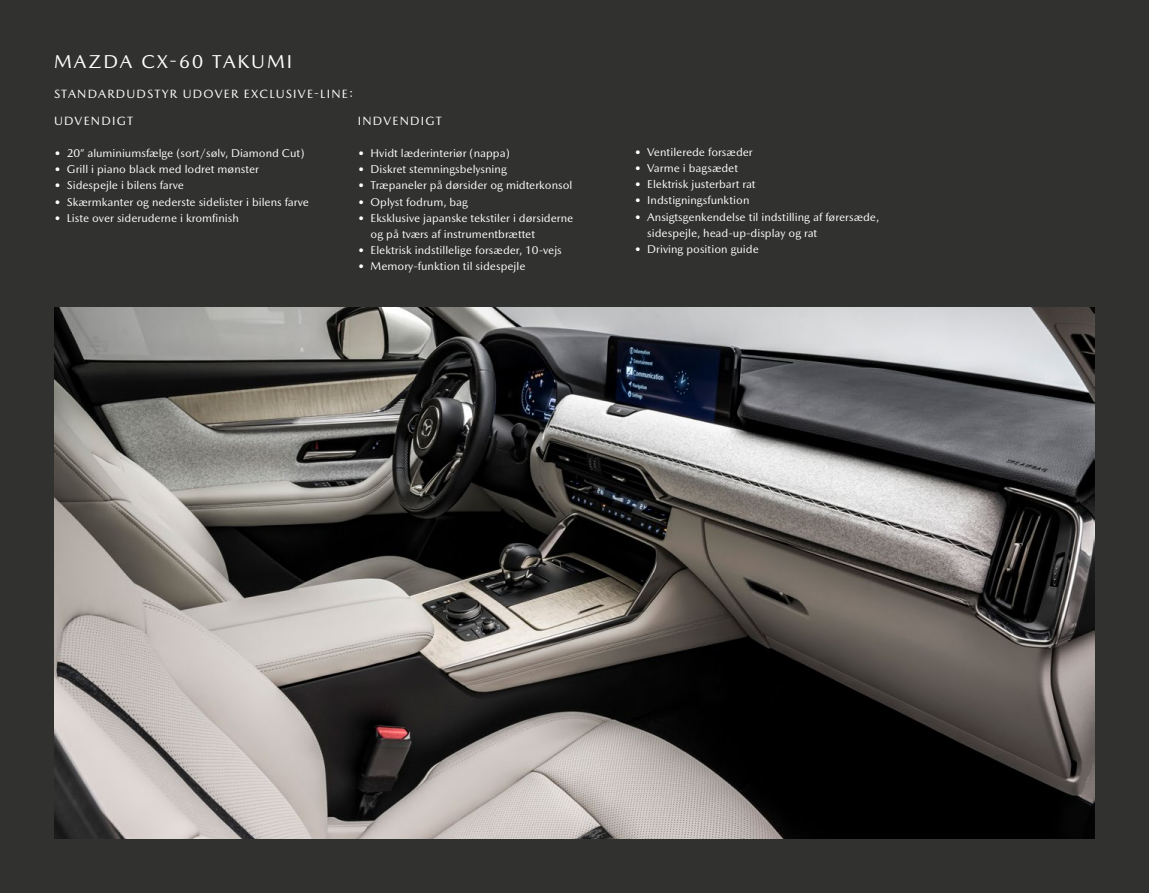
<style>
.page{position:relative;width:1149px;height:893px;background:#fff}
.page>*{position:absolute;margin:0;border:0;box-sizing:border-box;transform-origin:0 0}
.t1{font:18.9px "Mazda Type";letter-spacing:.11em;color:#fff}
.t2{font:12.15px "Mazda Type";letter-spacing:.1em;color:#fff}
.t3{font:11.55px/16.2px "Mazda Type";color:#fff}
</style>
<div class="page">
<div style="left:0;top:0;width:1148px;height:893px;background:#313130"></div>
<hr style="left:1148px;top:0;width:1px;height:893px;background:#313130">
<img style="left:54px;top:307px;width:1040px;height:532px">
<p class="t1" style="left:54px;top:51px;width:240px">MAZDA CX-60 TAKUMI</p>
<p class="t2" style="left:54px;top:87px;width:301px">STANDARDUDSTYR UDOVER EXCLUSIVE-LINE:</p>
<p class="t2" style="left:54px;top:113px;width:81px">UDVENDIGT</p>
<p class="t3" style="left:54px;top:145px;width:252px">• 20” aluminiumsfælge (sort/sølv, Diamond Cut)</p>
<p class="t3" style="left:54px;top:161px;width:206px">• Grill i piano black med lodret mønster</p>
<p class="t3" style="left:54px;top:177px;width:131px">• Sidespejle i bilens farve</p>
<p class="t3" style="left:54px;top:193px;width:256px">• Skærmkanter og nederste sidelister i bilens farve</p>
<p class="t3" style="left:54px;top:210px;width:186px">• Liste over sideruderne i kromfinish</p>
<p class="t2" style="left:357px;top:113px;width:86px">INDVENDIGT</p>
<p class="t3" style="left:357px;top:145px;width:153px">• Hvidt læderinteriør (nappa)</p>
<p class="t3" style="left:357px;top:161px;width:150px">• Diskret stemningsbelysning</p>
<p class="t3" style="left:357px;top:177px;width:216px">• Træpaneler på dørsider og midterkonsol</p>
<p class="t3" style="left:357px;top:193px;width:112px">• Oplyst fodrum, bag</p>
<p class="t3" style="left:370px;top:210px;width:204px;text-indent:-13px">• Eksklusive japanske tekstiler i dørsiderne og på tværs af instrumentbrættet</p>
<p class="t3" style="left:357px;top:242px;width:205px">• Elektrisk indstillelige forsæder, 10-vejs</p>
<p class="t3" style="left:357px;top:258px;width:169px">• Memory-funktion til sidespejle</p>
<p class="t3" style="left:634px;top:144px;width:120px">• Ventilerede forsæder</p>
<p class="t3" style="left:634px;top:160px;width:105px">• Varme i bagsædet</p>
<p class="t3" style="left:634px;top:176px;width:123px">• Elektrisk justerbart rat</p>
<p class="t3" style="left:634px;top:192px;width:116px">• Indstigningsfunktion</p>
<p class="t3" style="left:647px;top:209px;width:233px;text-indent:-13px">• Ansigtsgenkendelse til indstilling af førersæde, sidespejle, head-up-display og rat</p>
<p class="t3" style="left:634px;top:241px;width:126px">• Driving position guide</p>
</div>
